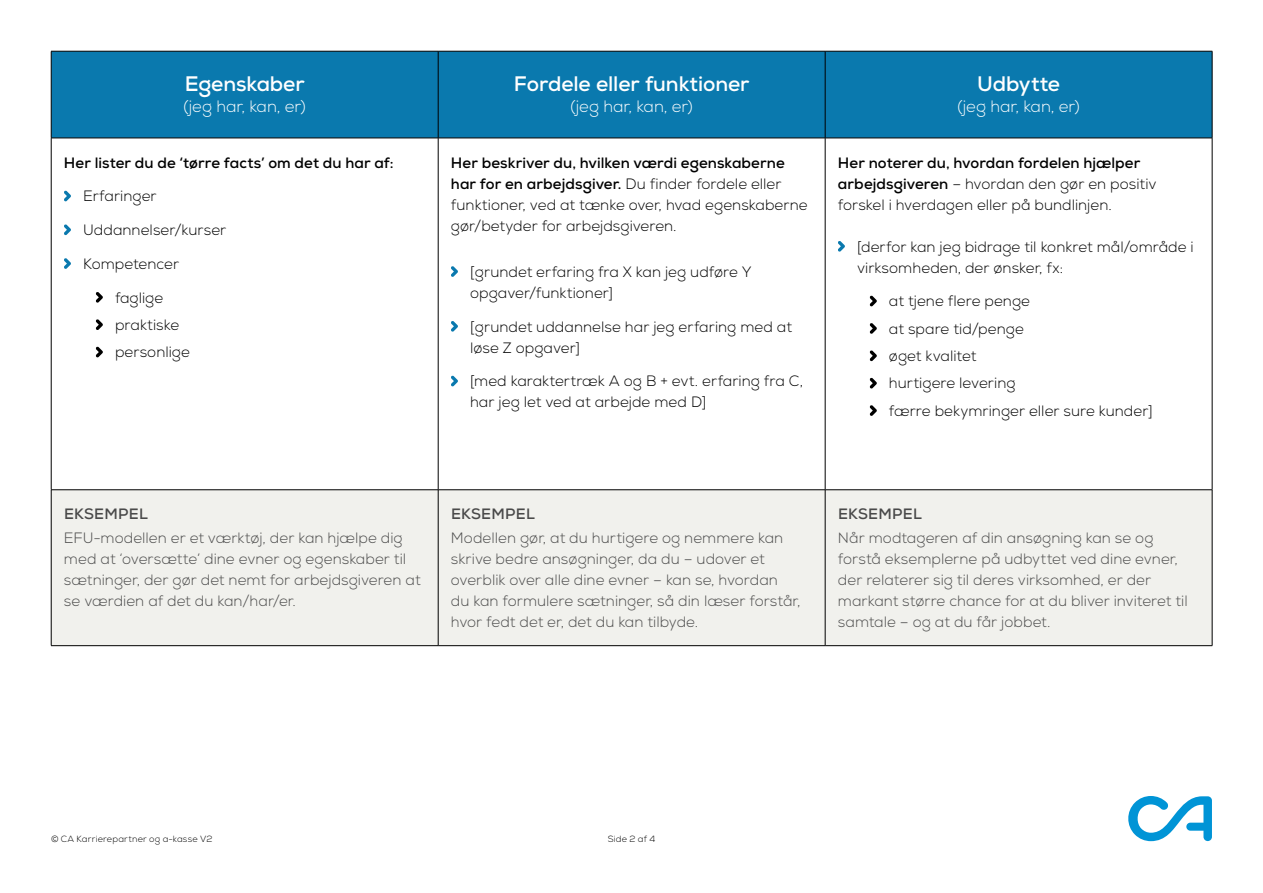
<style>
.page{position:relative;width:1263px;height:893px;background:#fff}
.page>*{position:absolute;margin:0;border:0;box-sizing:border-box;transform-origin:0 0}
.Sidehoved_2{font:700 21px "Nexa";letter-spacing:-.005em;color:#fff}
.Sidehoved_2-2{font:300 16.5px "Nexa";color:#fff}
.Bulletpoints_1_spalte{font:300 15px/21px "Nexa";letter-spacing:.005em;color:#4a4a4a}
.Bulletpoints_pile{font:300 15px/21px "Nexa";letter-spacing:.005em;color:#000}
.Bulletpoints_1_spalte-2{font:300 15px/21px "Nexa";letter-spacing:.005em;color:#000}
.bulletpoints_niveau_2{font:300 15px "Nexa";letter-spacing:.005em;color:#000}
.Bulletpoints_1_spalte-3{font:700 15px "Nexa";letter-spacing:.005em;color:#000}
.Bulletpoints_1_spalte-4{font:700 15px "Nexa";letter-spacing:.02em;color:#4a4a4a}
.Note{font:300 9px "Nexa";letter-spacing:.025em;color:#000}
.s1{font-weight:700}
</style>
<div class="page">
<svg style="left:1128px;top:796px;width:84px;height:45px"></svg>
<div style="left:52px;top:52px;width:1160px;height:86px;background:#0a79ae"></div>
<div style="left:52px;top:490px;width:1160px;height:155px;background:#f1f1ed"></div>
<hr style="left:438px;top:51px;width:387px;height:1px;background:#000">
<hr style="left:438px;top:51px;width:1px;height:87px;background:#000">
<hr style="left:825px;top:51px;width:387px;height:1px;background:#000">
<hr style="left:825px;top:51px;width:1px;height:87px;background:#000">
<hr style="left:1212px;top:51px;width:1px;height:87px;background:#000">
<hr style="left:438px;top:138px;width:387px;height:1px;background:#000">
<hr style="left:825px;top:138px;width:387px;height:1px;background:#000">
<hr style="left:825px;top:138px;width:1px;height:352px;background:#000">
<hr style="left:438px;top:138px;width:1px;height:352px;background:#000">
<hr style="left:51px;top:51px;width:387px;height:1px;background:#000">
<hr style="left:51px;top:51px;width:1px;height:87px;background:#000">
<hr style="left:51px;top:138px;width:387px;height:1px;background:#000">
<hr style="left:51px;top:138px;width:1px;height:352px;background:#000">
<hr style="left:1212px;top:138px;width:1px;height:352px;background:#000">
<hr style="left:825px;top:490px;width:1px;height:155px;background:#000">
<hr style="left:438px;top:489px;width:387px;height:1px;background:#000">
<hr style="left:825px;top:489px;width:387px;height:1px;background:#000">
<hr style="left:1212px;top:490px;width:1px;height:155px;background:#000">
<hr style="left:438px;top:645px;width:387px;height:1px;background:#000">
<hr style="left:825px;top:645px;width:387px;height:1px;background:#000">
<hr style="left:51px;top:489px;width:387px;height:1px;background:#000">
<hr style="left:51px;top:490px;width:1px;height:155px;background:#000">
<hr style="left:438px;top:490px;width:1px;height:155px;background:#000">
<hr style="left:51px;top:645px;width:387px;height:1px;background:#000">
<svg style="left:64px;top:191px;width:7px;height:10px"></svg>
<svg style="left:64px;top:224px;width:7px;height:11px"></svg>
<svg style="left:64px;top:258px;width:7px;height:11px"></svg>
<svg style="left:96px;top:292px;width:7px;height:11px"></svg>
<svg style="left:96px;top:319px;width:7px;height:11px"></svg>
<svg style="left:96px;top:347px;width:7px;height:10px"></svg>
<svg style="left:451px;top:266px;width:7px;height:11px"></svg>
<svg style="left:451px;top:321px;width:7px;height:11px"></svg>
<svg style="left:451px;top:376px;width:7px;height:10px"></svg>
<svg style="left:838px;top:241px;width:7px;height:11px"></svg>
<svg style="left:870px;top:296px;width:7px;height:10px"></svg>
<svg style="left:870px;top:323px;width:7px;height:11px"></svg>
<svg style="left:870px;top:350px;width:7px;height:11px"></svg>
<svg style="left:870px;top:378px;width:7px;height:10px"></svg>
<svg style="left:870px;top:405px;width:7px;height:11px"></svg>
<p class="Sidehoved_2" style="left:185px;top:71px;width:122px">Egenskaber</p>
<p class="Sidehoved_2-2" style="left:183px;top:97px;width:124px">(jeg har, kan, er)</p>
<p class="Bulletpoints_1_spalte-3" style="left:64px;top:153px;width:331px">Her lister du de ‘tørre facts’ om det du har af:</p>
<p class="Bulletpoints_pile" style="left:83px;top:186px;width:75px">Erfaringer</p>
<p class="Bulletpoints_pile" style="left:83px;top:220px;width:145px">Uddannelser/kurser</p>
<p class="Bulletpoints_pile" style="left:83px;top:254px;width:98px">Kompetencer</p>
<p class="bulletpoints_niveau_2" style="left:115px;top:289px;width:50px">faglige</p>
<p class="bulletpoints_niveau_2" style="left:115px;top:316px;width:66px">praktiske</p>
<p class="bulletpoints_niveau_2" style="left:115px;top:343px;width:76px">personlige</p>
<p class="Sidehoved_2" style="left:514px;top:71px;width:237px">Fordele eller funktioner</p>
<p class="Sidehoved_2-2" style="left:570px;top:97px;width:124px">(jeg har, kan, er)</p>
<p class="Bulletpoints_1_spalte-2" style="left:451px;top:152px;width:358px"><span class="s1">Her beskriver du, hvilken værdi egenskaberne har for en arbejdsgiver.</span> Du finder fordele eller funktioner, ved at tænke over, hvad egenskaberne gør/betyder for arbejdsgiveren.</p>
<p class="Bulletpoints_pile" style="left:470px;top:262px;width:283px">[grundet erfaring fra X kan jeg udføre Y opgaver/funktioner]</p>
<p class="Bulletpoints_pile" style="left:470px;top:316px;width:323px">[grundet uddannelse har jeg erfaring med at løse Z opgaver]</p>
<p class="Bulletpoints_pile" style="left:470px;top:371px;width:334px">[med karaktertræk A og B + evt. erfaring fra C, har jeg let ved at arbejde med D]</p>
<p class="Sidehoved_2" style="left:977px;top:71px;width:84px">Udbytte</p>
<p class="Sidehoved_2-2" style="left:957px;top:97px;width:124px">(jeg har, kan, er)</p>
<p class="Bulletpoints_1_spalte-2" style="left:838px;top:152px;width:320px"><span class="s1">Her noterer du, hvordan fordelen hjælper arbejdsgiveren</span> – hvordan den gør en positiv forskel i hverdagen eller på bundlinjen.</p>
<p class="Bulletpoints_pile" style="left:857px;top:236px;width:338px">[derfor kan jeg bidrage til konkret mål/område i virksomheden, der ønsker, fx:</p>
<p class="bulletpoints_niveau_2" style="left:889px;top:292px;width:143px">at tjene flere penge</p>
<p class="bulletpoints_niveau_2" style="left:889px;top:320px;width:136px">at spare tid/penge</p>
<p class="bulletpoints_niveau_2" style="left:889px;top:347px;width:89px">øget kvalitet</p>
<p class="bulletpoints_niveau_2" style="left:889px;top:374px;width:128px">hurtigere levering</p>
<p class="bulletpoints_niveau_2" style="left:889px;top:402px;width:265px">færre bekymringer eller sure kunder]</p>
<p class="Bulletpoints_1_spalte-4" style="left:64px;top:505px;width:85px">EKSEMPEL</p>
<p class="Bulletpoints_1_spalte" style="left:64px;top:527px;width:358px">EFU-modellen er et værktøj, der kan hjælpe dig med at ‘oversætte’ dine evner og egenskaber til sætninger, der gør det nemt for arbejdsgiveren at se værdien af det du kan/har/er.</p>
<p class="Bulletpoints_1_spalte-4" style="left:451px;top:505px;width:85px">EKSEMPEL</p>
<p class="Bulletpoints_1_spalte" style="left:451px;top:527px;width:351px">Modellen gør, at du hurtigere og nemmere kan skrive bedre ansøgninger, da du – udover et overblik over alle dine evner – kan se, hvordan<br>du kan formulere sætninger, så din læser forstår, hvor fedt det er, det du kan tilbyde.</p>
<p class="Bulletpoints_1_spalte-4" style="left:838px;top:505px;width:85px">EKSEMPEL</p>
<p class="Bulletpoints_1_spalte" style="left:838px;top:527px;width:351px">Når modtageren af din ansøgning kan se og forstå eksemplerne på udbyttet ved dine evner, der relaterer sig til deres virksomhed, er der markant større chance for at du bliver inviteret til samtale – og at du får jobbet.</p>
<p class="Note" style="left:51px;top:834px;width:163px">© CA Karrierepartner og a-kasse V2</p>
<p class="Note" style="left:608px;top:834px;width:49px">Side 2 af 4</p>
</div>
